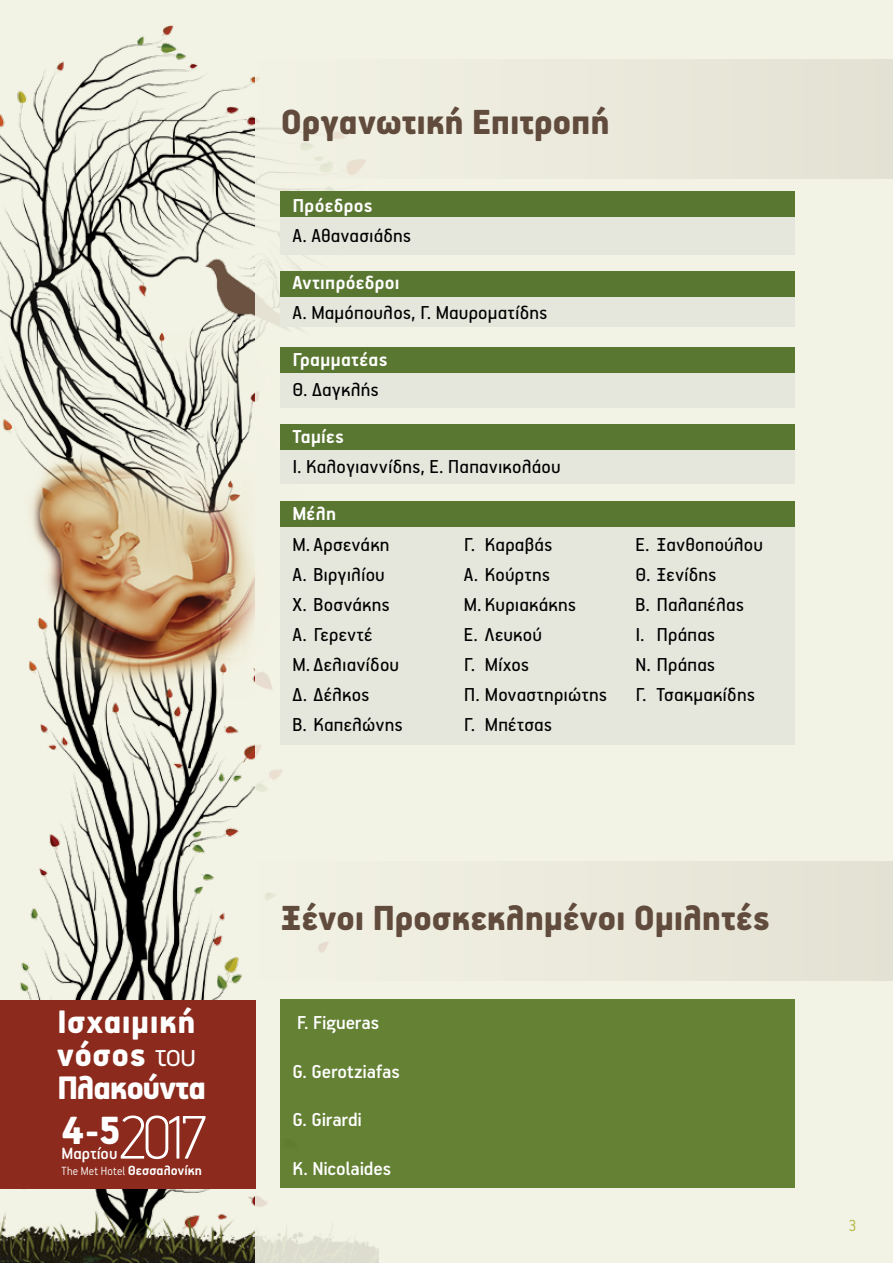
<style>
.page{position:relative;width:893px;height:1263px;background:#fff}
.page>*{position:absolute;margin:0;border:0;box-sizing:border-box;transform-origin:0 0}
.t1{font:900 44.25px "PF Handbook Pro";color:#fff}
.t2{font:900 39px "PF Handbook Pro";letter-spacing:-.01em;color:#604b3d}
.t3{font:900 36.45px/33.2px "PF Handbook Pro";letter-spacing:.01em;color:#fff}
.t4{font:21px/30px "PF Handbook Pro";letter-spacing:.01em;color:#000}
.t5{font:500 21px "PF Handbook Pro";letter-spacing:-.01em;color:#fff}
.t6{font:700 21px "PF Handbook Pro";letter-spacing:.015em;color:#fff}
.t7{font:500 18.3px "PF Handbook Pro";letter-spacing:.005em;color:#fff}
.t8{font:300 18px "PF Handbook Pro";color:#aeb237}
.t9{font:300 13.2px "PF Handbook Pro";letter-spacing:.02em;color:#fff;scale:.95 1}
.s1{font-weight:300}
.s2{font-weight:700;font-size:14.85px}
</style>
<div class="page">
<svg style="left:0;top:0;width:255px;height:1263px;fill:#f2f2e4"></svg>
<div style="left:255px;top:0;width:638px;height:1263px;background:#f3f3e5"></div>
<div style="left:0;top:1000px;width:255px;height:188px;background:#8c2b1d"></div>
<svg style="left:121px;top:1115px;width:85px;height:44px"></svg>
<div style="left:281px;top:521px;width:514px;height:224px;background:#e5e7dd"></div>
<div style="left:281px;top:431px;width:514px;height:53px;background:#e5e7dd"></div>
<div style="left:281px;top:355px;width:514px;height:53px;background:#e5e7dd"></div>
<div style="left:281px;top:284px;width:514px;height:43px;background:#e5e7dd"></div>
<div style="left:281px;top:211px;width:514px;height:43px;background:#e5e7dd"></div>
<div style="left:281px;top:191px;width:514px;height:26px;background:#5a7731"></div>
<div style="left:281px;top:271px;width:514px;height:25px;background:#5a7731"></div>
<div style="left:281px;top:347px;width:514px;height:26px;background:#5a7731"></div>
<div style="left:281px;top:425px;width:514px;height:25px;background:#5a7731"></div>
<div style="left:281px;top:501px;width:514px;height:25px;background:#5a7731"></div>
<div style="left:281px;top:1000px;width:514px;height:188px;background:#648134"></div>
<h3 class="t3" style="left:57px;top:1004px;width:150px">Ισχαιμική νόσος <span class="s1">του<br></span>Πλακούντα</h3>
<h1 class="t1" style="left:62px;top:1104px;width:61px">4-5</h1>
<p class="t7" style="left:62px;top:1142px;width:57px">Μαρτίου</p>
<p class="t9" style="left:62px;top:1163px;width:149px">The Met Hotel <span class="s2">Θεσσαλονίκη</span></p>
<h2 class="t2" style="left:281px;top:99px;width:331px">Οργανωτική Επιτροπή</h2>
<p class="t6" style="left:292px;top:193px;width:82px">Πρόεδρος</p>
<p class="t4" style="left:292px;top:220px;width:120px">A. Αθανασιάδης</p>
<p class="t6" style="left:292px;top:270px;width:109px">Αντιπρόεδροι</p>
<p class="t4" style="left:292px;top:297px;width:257px">Α. Μαμόπουλος, Γ. Μαυροματίδης</p>
<p class="t6" style="left:292px;top:347px;width:97px">Γραμματέας</p>
<p class="t4" style="left:292px;top:374px;width:88px">Θ. Δαγκλής</p>
<p class="t6" style="left:292px;top:424px;width:53px">Ταμίες</p>
<p class="t4" style="left:292px;top:451px;width:270px">Ι. Καλογιαννίδης, Ε. Παπανικολάου</p>
<p class="t6" style="left:292px;top:501px;width:45px">Μέλη</p>
<p class="t4" style="left:292px;top:529px;width:112px">Μ. Αρσενάκη<br>Α. Βιργιλίου<br>Χ. Βοσνάκης<br>Α. Γερεντέ<br>Μ. Δελιανίδου<br>Δ. Δέλκος<br>Β. Καπελώνης</p>
<p class="t4" style="left:464px;top:529px;width:145px">Γ. Καραβάς<br>Α. Κούρτης<br>Μ. Κυριακάκης<br>Ε. Λευκού<br>Γ. Μίχος<br>Π. Μοναστηριώτης<br>Γ. Μπέτσας</p>
<p class="t4" style="left:635px;top:529px;width:129px">Ε. Ξανθοπούλου<br>Θ. Ξενίδης<br>Β. Παλαπέλας<br>Ι. Πράπας<br>Ν. Πράπας<br>Γ. Τσακμακίδης</p>
<h2 class="t2" style="left:281px;top:894px;width:491px">Ξένοι Προσκεκλημένοι Ομιλητές</h2>
<p class="t5" style="left:297px;top:1010px;width:84px">F. Figueras</p>
<p class="t5" style="left:292px;top:1058px;width:109px">G. Gerotziafas</p>
<p class="t5" style="left:292px;top:1107px;width:71px">G. Girardi</p>
<p class="t5" style="left:292px;top:1155px;width:100px">K. Nicolaides</p>
<p class="t8" style="left:848px;top:1215px;width:10px">3</p>
</div>
